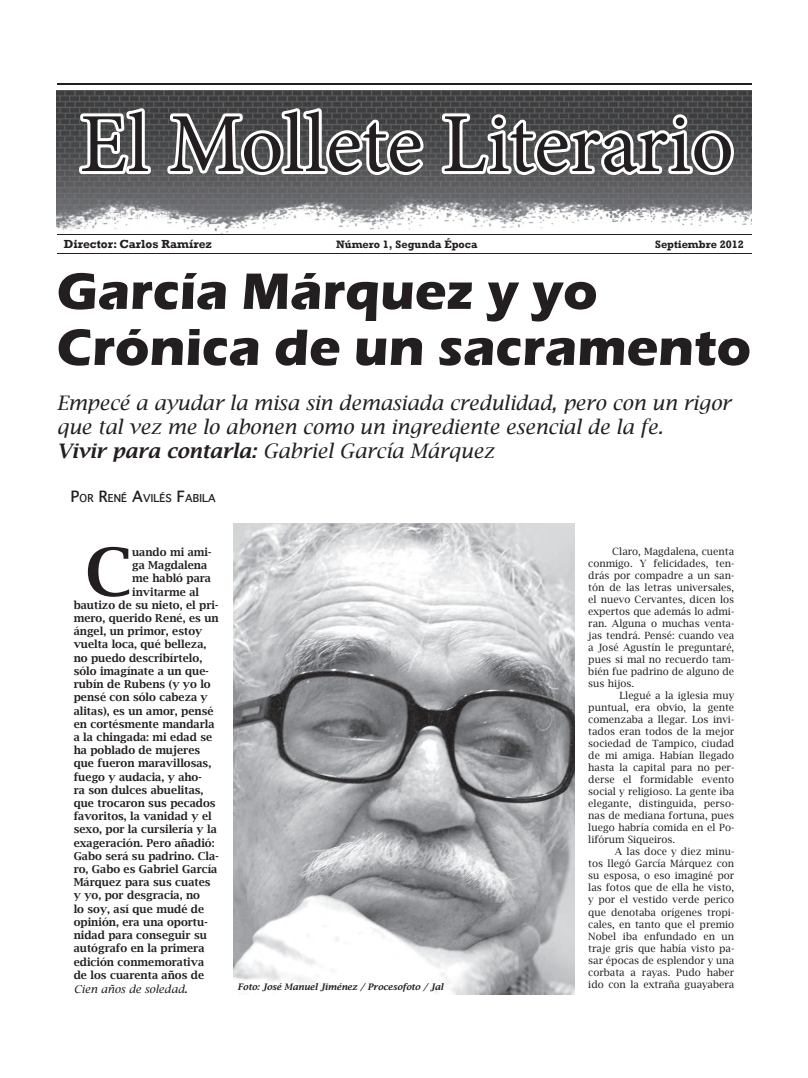
<style>
.page{position:relative;width:808px;height:1078px;background:#fff}
.page>*{position:absolute;margin:0;border:0;box-sizing:border-box;transform-origin:0 0}
.t1{font:84px "Minion Pro";color:#231f20}
.t2{font:600 65.8px "Lucida Bright";color:#231f20}
.t3{font:700 53px/56px "Eras ITC";color:#231f20}
.t4{font:italic 20px/24px "Lucida Bright";color:#231f20}
.t5{font:700 12px "Rockwell";color:#231f20}
.t6{font:600 11px "Lucida Bright";color:#231f20}
.t7{font:700 11px "Rockwell";color:#231f20}
.t8{font:italic 11px "Lucida Bright";color:#231f20}
.t9{font:700 10.5px "Thonburi";color:#231f20}
.t10{font:10px/12px "Lucida Bright";color:#231f20;text-align:justify}
.t11{font:italic 600 9px "Lucida Bright";color:#231f20}
.s1{font-weight:600}
.s2{font-size:15px}
.s3{font-weight:600;font-style:normal}
</style>
<div class="page">
<img style="left:234px;top:523px;width:340px;height:471px">
<img style="left:57px;top:90px;width:694px;height:144px">
<svg style="left:76px;top:103px;width:78px;height:74px"></svg>
<svg style="left:164px;top:103px;width:263px;height:75px"></svg>
<svg style="left:439px;top:110px;width:298px;height:70px"></svg>
<hr style="left:57px;top:253px;width:694px;height:1px;background:#231f20">
<hr style="left:57px;top:84px;width:694px;height:1px;background:#231f20">
<hr style="left:57px;top:234px;width:694px;height:1px;background:#231f20">
<h1 class="t1" style="left:80px;top:88px;width:656px">El Mollete Literario</h1>
<p class="t5" style="left:64px;top:237px;width:150px">Director: Carlos Ramírez</p>
<p class="t7" style="left:336px;top:237px;width:143px">Número 1, Segunda Época</p>
<p class="t7" style="left:655px;top:237px;width:90px">Septiembre 2012</p>
<h3 class="t3" style="left:57px;top:263px;width:696px">García Márquez y yo<br>Crónica de un sacramento</h3>
<h3 class="t4" style="left:57px;top:390px;width:676px">Empecé a ayudar la misa sin demasiada credulidad, pero con un rigor que tal vez me lo abonen como un ingrediente esencial de la fe.<br><span class="s1">Vivir para contarla:</span> Gabriel García Márquez</h3>
<p class="t9" style="left:71px;top:489px;width:146px"><span class="s2">P</span>OR <span class="s2">R</span>ENÉ <span class="s2">A</span>VILÉS <span class="s2">F</span>ABILA</p>
<h2 class="t2" style="left:85px;top:534px;width:48px">C</h2>
<p class="t6" style="left:132px;top:545px;width:81px">uando mi ami-</p>
<p class="t6" style="left:132px;top:559px;width:77px">ga Magdalena</p>
<p class="t6" style="left:132px;top:572px;width:80px">me habló para</p>
<p class="t6" style="left:132px;top:585px;width:68px">invitarme al</p>
<p class="t6" style="left:74px;top:598px;width:146px">bautizo de su nieto, el pri-</p>
<p class="t6" style="left:74px;top:611px;width:147px">mero, querido René, es un</p>
<p class="t6" style="left:74px;top:625px;width:130px">ángel, un primor, estoy</p>
<p class="t6" style="left:74px;top:638px;width:134px">vuelta loca, qué belleza,</p>
<p class="t6" style="left:74px;top:651px;width:130px">no puedo describírtelo,</p>
<p class="t6" style="left:74px;top:664px;width:136px">sólo imagínate a un que-</p>
<p class="t6" style="left:74px;top:677px;width:139px">rubín de Rubens (y yo lo</p>
<p class="t6" style="left:74px;top:691px;width:136px">pensé con sólo cabeza y</p>
<p class="t6" style="left:74px;top:704px;width:142px">alitas), es un amor, pensé</p>
<p class="t6" style="left:74px;top:717px;width:142px">en cortésmente mandarla</p>
<p class="t6" style="left:74px;top:730px;width:140px">a la chingada: mi edad se</p>
<p class="t6" style="left:74px;top:743px;width:128px">ha poblado de mujeres</p>
<p class="t6" style="left:74px;top:757px;width:139px">que fueron maravillosas,</p>
<p class="t6" style="left:74px;top:770px;width:129px">fuego y audacia, y aho-</p>
<p class="t6" style="left:74px;top:783px;width:131px">ra son dulces abuelitas,</p>
<p class="t6" style="left:74px;top:796px;width:143px">que trocaron sus pecados</p>
<p class="t6" style="left:74px;top:809px;width:140px">favoritos, la vanidad y el</p>
<p class="t6" style="left:74px;top:823px;width:145px">sexo, por la cursilería y la</p>
<p class="t6" style="left:74px;top:836px;width:142px">exageración. Pero añadió:</p>
<p class="t6" style="left:74px;top:849px;width:146px">Gabo será su padrino. Cla-</p>
<p class="t6" style="left:74px;top:862px;width:145px">ro, Gabo es Gabriel García</p>
<p class="t6" style="left:74px;top:875px;width:138px">Márquez para sus cuates</p>
<p class="t6" style="left:74px;top:889px;width:128px">y yo, por desgracia, no</p>
<p class="t6" style="left:74px;top:902px;width:132px">lo soy, así que mudé de</p>
<p class="t6" style="left:74px;top:915px;width:135px">opinión, era una oportu-</p>
<p class="t6" style="left:74px;top:928px;width:135px">nidad para conseguir su</p>
<p class="t6" style="left:74px;top:941px;width:132px">autógrafo en la primera</p>
<p class="t6" style="left:74px;top:955px;width:132px">edición conmemorativa</p>
<p class="t6" style="left:74px;top:968px;width:132px">de los cuarenta años de</p>
<p class="t8" style="left:74px;top:982px;width:115px">Cien años de soledad<span class="s3">.</span></p>
<p class="t10" style="left:588px;top:545px;width:147px;text-indent:24px">Claro, Magdalena, cuenta conmigo. Y felicidades, ten&shy;drás por compadre a un san&shy;tón de las letras universales, el nuevo Cervantes, dicen los expertos que además lo admi&shy;ran. Alguna o muchas venta&shy;jas tendrá. Pensé: cuando vea a José Agustín le preguntaré, pues si mal no recuerdo tam&shy;bién fue padrino de alguno de sus hijos.</p>
<p class="t10" style="left:588px;top:689px;width:147px;text-indent:31px">Llegué a la iglesia muy puntual, era obvio, la gente comenzaba a llegar. Los invi&shy;tados eran todos de la mejor sociedad de Tampico, ciudad de mi amiga. Habían llegado hasta la capital para no per&shy;derse el formidable evento social y religioso. La gente iba elegante, distinguida, perso&shy;nas de mediana fortuna, pues luego habría comida en el Po&shy;lifórum Siqueiros.</p>
<p class="t10" style="left:588px;top:845px;width:148px;text-indent:27px">A las doce y diez minu&shy;tos llegó García Márquez con su esposa, o eso imaginé por las fotos que de ella he visto, y por el vestido verde perico que denotaba orígenes tropi&shy;cales, en tanto que el premio Nobel iba enfundado en un traje gris que había visto pa&shy;sar épocas de esplendor y una corbata a rayas. Pudo haber</p>
<p class="t11" style="left:238px;top:981px;width:207px">Foto: José Manuel Jiménez / Procesofoto / Jal</p>
<p class="t10" style="left:588px;top:977px;width:147px">ido con la extraña guayabera</p>
</div>
